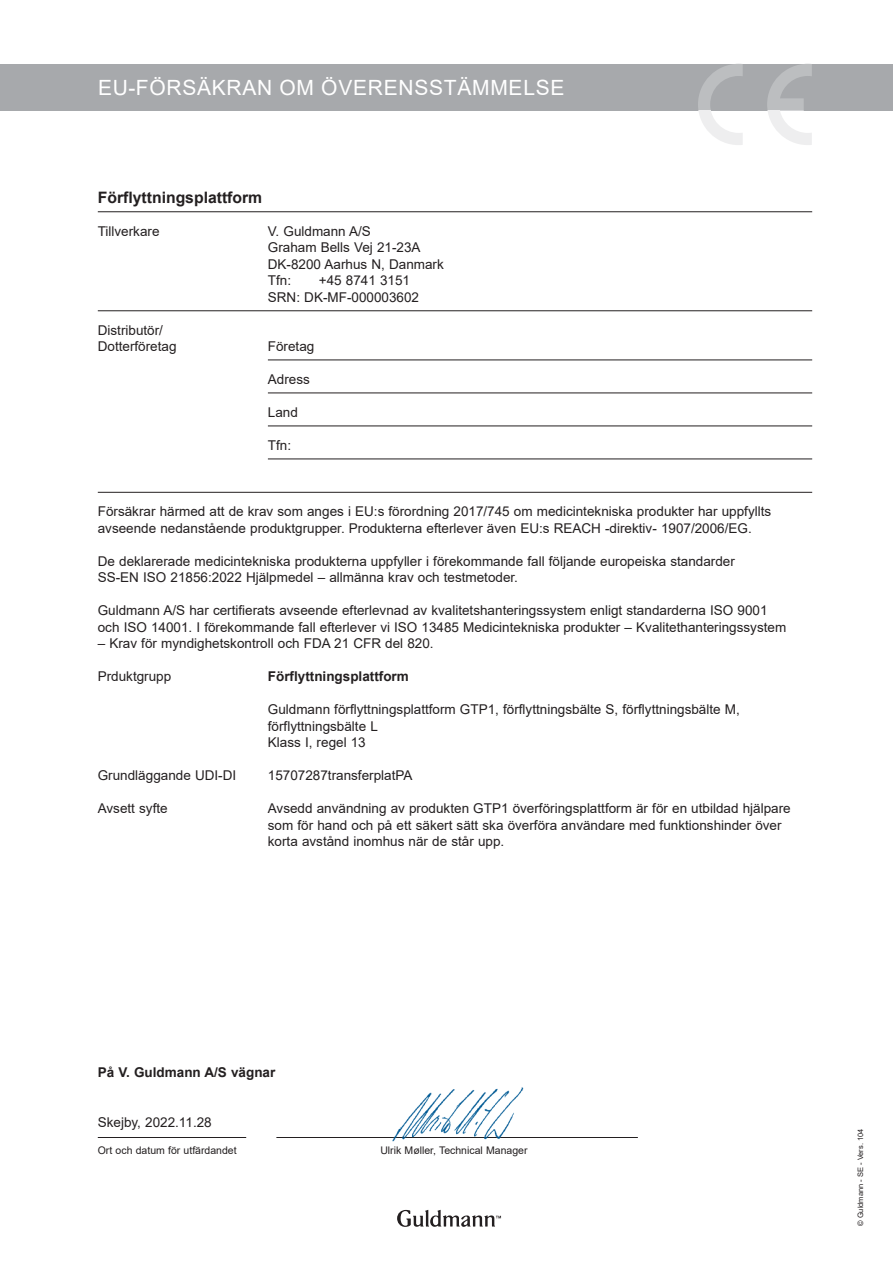
<style>
.page{position:relative;width:893px;height:1263px;background:#fff}
.page>*{position:absolute;margin:0;border:0;box-sizing:border-box;transform-origin:0 0}
.t1{font:21px "Arial";letter-spacing:.035em;color:#fff}
.t2{font:700 15.75px "Arial";color:#231f20}
.t3{font:13.5px/16.5px "Arial";color:#231f20}
.t4{font:700 13.5px "Arial";color:#231f20}
.t5{font:10.5px "Arial";color:#231f20}
.t6{font:7.5px "Arial";color:#231f20}
</style>
<div class="page">
<div style="left:0;top:64px;width:893px;height:47px;background:#a7a9ac"></div>
<hr style="left:98px;top:211px;width:714px;height:1px;background:#231f20">
<hr style="left:98px;top:310px;width:714px;height:1px;background:#231f20">
<hr style="left:268px;top:360px;width:544px;height:1px;background:#231f20">
<hr style="left:268px;top:393px;width:544px;height:1px;background:#231f20">
<hr style="left:268px;top:426px;width:544px;height:1px;background:#231f20">
<hr style="left:268px;top:459px;width:544px;height:1px;background:#231f20">
<hr style="left:98px;top:492px;width:714px;height:1px;background:#231f20">
<svg style="left:397px;top:1210px;width:104px;height:17px"></svg>
<hr style="left:98px;top:1137px;width:148px;height:1px;background:#231f20">
<hr style="left:276px;top:1137px;width:362px;height:1px;background:#231f20">
<svg style="left:698px;top:64px;width:45px;height:81px"></svg>
<svg style="left:767px;top:64px;width:45px;height:81px"></svg>
<img style="left:392px;top:1087px;width:132px;height:55px">
<h1 class="t1" style="left:98px;top:73px;width:468px">EU-FÖRSÄKRAN OM ÖVERENSSTÄMMELSE</h1>
<p class="t2" style="left:98px;top:186px;width:166px">Förflyttningsplattform</p>
<p class="t3" style="left:98px;top:222px;width:63px">Tillverkare</p>
<p class="t3" style="left:268px;top:222px;width:177px">V. Guldmann A/S<br>Graham Bells Vej 21-23A<br>DK-8200 Aarhus N, Danmark<br>Tfn:</p>
<p class="t3" style="left:268px;top:272px;width:153px;text-indent:51px">+45 8741 3151<br>SRN: DK-MF-000003602</p>
<p class="t3" style="left:98px;top:321px;width:80px">Distributör/<br>Dotterföretag</p>
<p class="t3" style="left:268px;top:338px;width:48px">Företag</p>
<p class="t3" style="left:268px;top:371px;width:44px">Adress</p>
<p class="t3" style="left:268px;top:404px;width:32px">Land</p>
<p class="t3" style="left:268px;top:437px;width:25px">Tfn:</p>
<p class="t3" style="left:98px;top:503px;width:675px">Försäkrar härmed att de krav som anges i EU:s förordning 2017/745 om medicintekniska produkter har uppfyllts avseende nedanstående produktgrupper. Produkterna efterlever även EU:s REACH -direktiv- 1907/2006/EG.</p>
<p class="t3" style="left:98px;top:552px;width:639px">De deklarerade medicintekniska produkterna uppfyller i förekommande fall följande europeiska standarder<br>SS-EN ISO 21856:2022 Hjälpmedel – allmänna krav och testmetoder.</p>
<p class="t3" style="left:98px;top:602px;width:690px">Guldmann A/S har certifierats avseende efterlevnad av kvalitetshanteringssystem enligt standarderna ISO 9001 och ISO 14001. I förekommande fall efterlever vi ISO 13485 Medicintekniska produkter – Kvalitethanteringssystem</p>
<p class="t3" style="left:98px;top:635px;width:337px">– Krav för myndighetskontroll och FDA 21 CFR del 820.</p>
<p class="t3" style="left:98px;top:668px;width:75px">Prduktgrupp</p>
<p class="t4" style="left:268px;top:667px;width:142px">Förflyttningsplattform</p>
<p class="t3" style="left:268px;top:701px;width:473px">Guldmann förflyttningsplattform GTP1, förflyttningsbälte S, förflyttningsbälte M, förflyttningsbälte L<br>Klass I, regel 13</p>
<p class="t3" style="left:98px;top:767px;width:140px">Grundläggande UDI-DI</p>
<p class="t3" style="left:268px;top:767px;width:146px">15707287transferplatPA</p>
<p class="t3" style="left:98px;top:800px;width:71px">Avsett syfte</p>
<p class="t3" style="left:268px;top:800px;width:524px">Avsedd användning av produkten GTP1 överföringsplattform är för en utbildad hjälpare som för hand och på ett säkert sätt ska överföra användare med funktionshinder över korta avstånd inomhus när de står upp.</p>
<p class="t4" style="left:98px;top:1063px;width:179px">På V. Guldmann A/S vägnar</p>
<p class="t3" style="left:98px;top:1113px;width:115px">Skejby, 2022.11.28</p>
<p class="t5" style="left:98px;top:1143px;width:140px">Ort och datum för utfärdandet</p>
<p class="t5" style="left:380px;top:1143px;width:149px">Ulrik Møller, Technical Manager</p>
<p class="t6" style="left:855px;top:1226px;width:99px;rotate:-90deg">© Guldmann - SE - Vers. 104</p>
</div>
